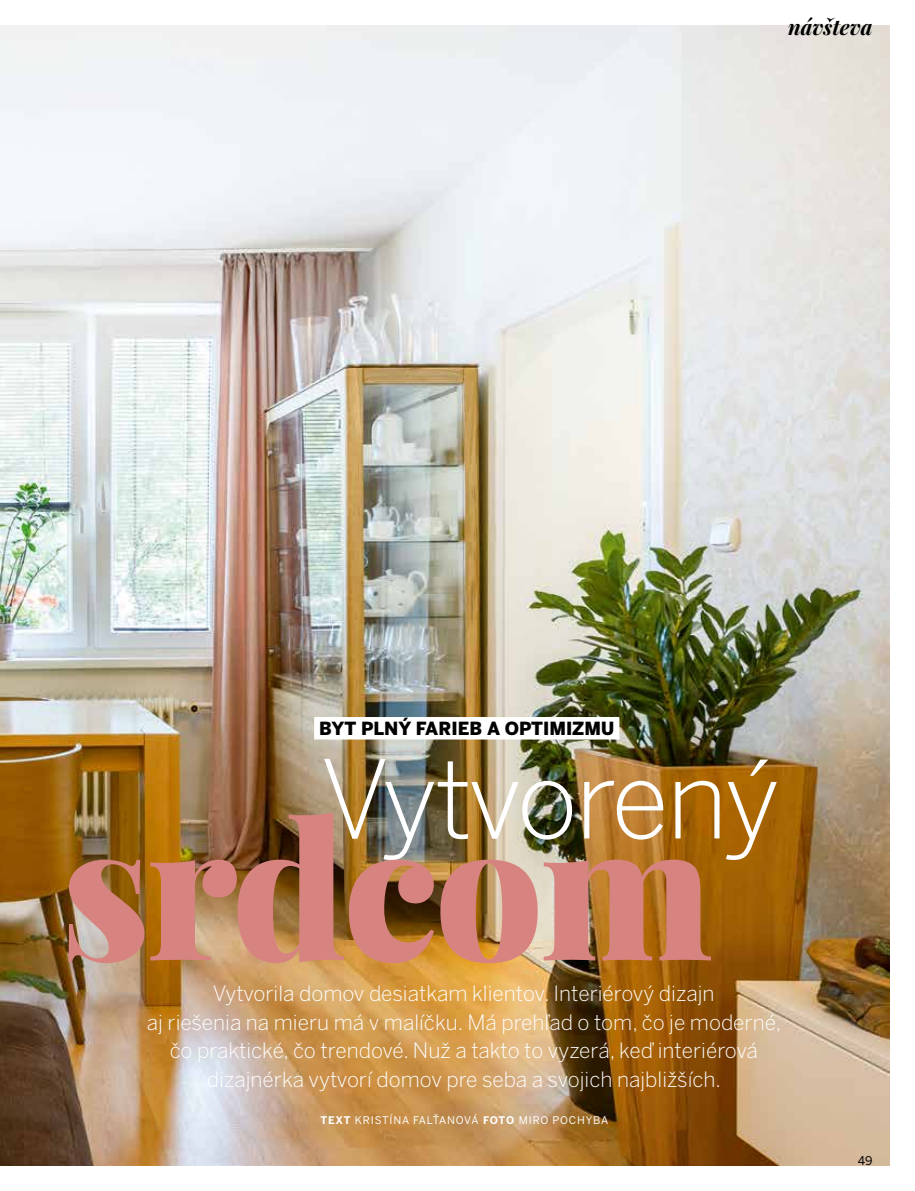
<style>
.page{position:relative;width:915px;height:1191px;background:#fff}
.page>*{position:absolute;margin:0;border:0;box-sizing:border-box;transform-origin:0 0}
.t1{font:900 189px "Playfair Display";letter-spacing:-.02em;color:#d78481}
.t2{font:300 107.55px "Benton Sans";letter-spacing:-.045em;color:#fff}
.t3{font:300 21px/28.5px "Benton Sans";color:#fff;text-align:center}
.t4{font:italic 700 21px "Playfair Display";color:#000}
.t5{font:900 18px "Benton Sans";color:#000}
.t6{font:12px "Benton Sans";color:#000}
.t7{font:10.5px "Benton Sans";letter-spacing:.08em;color:#fff}
.s1{font-weight:700}
</style>
<div class="page">
<img style="left:0;top:26px;width:889px;height:1139px">
<div style="left:314px;top:717px;width:305px;height:22px;background:#fff"></div>
<p class="t4" style="left:787px;top:13px;width:86px">návšteva</p>
<p class="t5" style="left:319px;top:717px;width:296px">BYT PLNÝ FARIEB A OPTIMIZMU</p>
<h2 class="t2" style="left:320px;top:736px;width:461px">Vytvorený</h2>
<h1 class="t1" style="left:61px;top:767px;width:653px">srdcom</h1>
<p class="t3" style="left:147px;top:979px;width:635px">Vytvorila domov desiatkam klientov. Interiérový dizajn<br>aj riešenia na mieru má v malíčku. Má prehľad o tom, čo je moderné, čo praktické, čo trendové. Nuž a takto to vyzerá, keď interiérová dizajnérka vytvorí domov pre seba a svojich najbližších.</p>
<p class="t7" style="left:320px;top:1113px;width:289px"><span class="s1">TEXT</span> KRISTÍNA FALŤANOVÁ <span class="s1">FOTO</span> MIRO POCHYBA</p>
<p class="t6" style="left:857px;top:1153px;width:16px">49</p>
</div>
